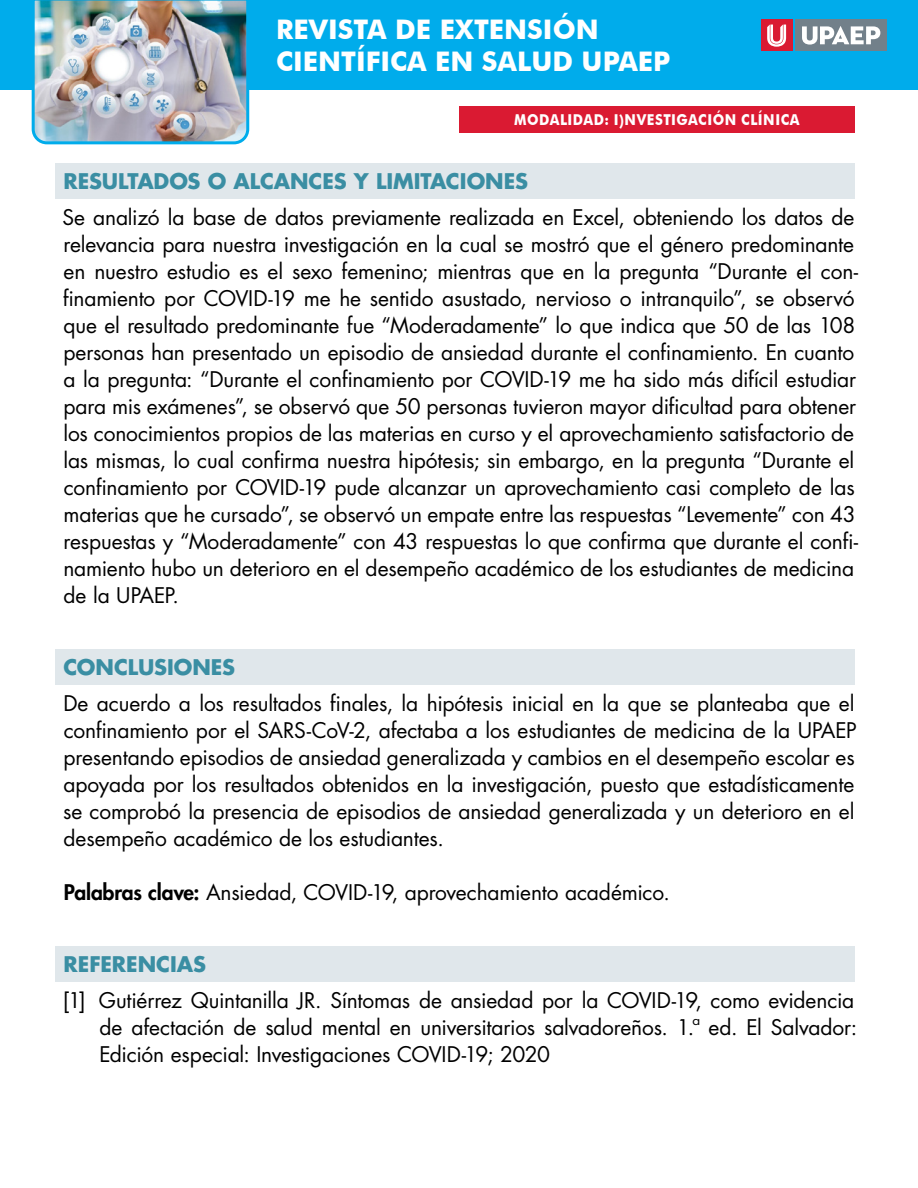
<style>
.page{position:relative;width:918px;height:1188px;background:#fff}
.page>*{position:absolute;margin:0;border:0;box-sizing:border-box;transform-origin:0 0}
.t1{font:700 27px/32.4px "Futura BT";color:#fff}
.cuerpo{font:21px/27px "Futura Std";letter-spacing:-.01em;color:#000}
.referencias{font:21px/27px "Futura Std";letter-spacing:-.01em;color:#000}
.apartado{font:700 21px "Futura Std";color:#3a8ea3}
.t2{font:700 15px "Futura BT";color:#fff;scale:.9 1}
.s1{font-weight:800}
</style>
<div class="page">
<div style="left:0;top:0;width:918px;height:90px;background:#00aceb"></div>
<img style="left:31px;top:0;width:219px;height:145px">
<div style="left:796px;top:20px;width:91px;height:31px;background:#72808a"></div>
<svg style="left:802px;top:26px;width:78px;height:19px"></svg>
<div style="left:761px;top:20px;width:31px;height:31px;background:#da1a32"></div>
<svg style="left:767px;top:25px;width:19px;height:22px"></svg>
<div style="left:459px;top:106px;width:396px;height:27px;background:#da1a32"></div>
<div style="left:56px;top:163px;width:799px;height:36px;background:#e0e7eb"></div>
<div style="left:56px;top:649px;width:799px;height:36px;background:#e0e7eb"></div>
<div style="left:56px;top:946px;width:799px;height:36px;background:#e0e7eb"></div>
<p class="t1" style="left:276px;top:13px;width:396px">REVISTA DE EXTENSIÓN<br>CIENTÍFICA EN SALUD UPAEP</p>
<p class="t2" style="left:514px;top:111px;width:26px">MODALIDAD</p>
<p class="t2" style="left:605px;top:111px;width:34px">: I)NVESTIGACIÓN</p>
<p class="t2" style="left:741px;top:111px;width:21px">CLÍNICA</p>
<p class="apartado" style="left:64px;top:167px;width:466px">RESULTADOS O ALCANCES Y LIMITACIONES</p>
<p class="cuerpo" style="left:63px;top:204px;width:797px">Se analizó la base de datos previamente realizada en Excel, obteniendo los datos de relevancia para nuestra investigación en la cual se mostró que el género predominante en nuestro estudio es el sexo femenino; mientras que en la pregunta “Durante el con&shy;finamiento por COVID-19 me he sentido asustado, nervioso o intranquilo”, se observó que el resultado predominante fue “Moderadamente” lo que indica que 50 de las 108 personas han presentado un episodio de ansiedad durante el confinamiento. En cuanto a la pregunta: “Durante el confinamiento por COVID-19 me ha sido más difícil estudiar para mis exámenes”, se observó que 50 personas tuvieron mayor dificultad para obtener los conocimientos propios de las materias en curso y el aprovechamiento satisfactorio de las mismas, lo cual confirma nuestra hipótesis; sin embargo, en la pregunta “Durante el confinamiento por COVID-19 pude alcanzar un aprovechamiento casi completo de las materias que he cursado”, se observó un empate entre las respuestas “Levemente” con 43 respuestas y “Moderadamente” con 43 respuestas lo que confirma que durante el confi&shy;namiento hubo un deterioro en el desempeño académico de los estudiantes de medicina de la UPAEP.</p>
<p class="apartado" style="left:63px;top:653px;width:173px">CONCLUSIONES</p>
<p class="cuerpo" style="left:63px;top:690px;width:795px">De acuerdo a los resultados finales, la hipótesis inicial en la que se planteaba que el confinamiento por el SARS-CoV-2, afectaba a los estudiantes de medicina de la UPAEP presentando episodios de ansiedad generalizada y cambios en el desempeño escolar es apoyada por los resultados obtenidos en la investigación, puesto que estadísticamente se comprobó la presencia de episodios de ansiedad generalizada y un deterioro en el desempeño académico de los estudiantes.</p>
<p class="cuerpo" style="left:64px;top:879px;width:608px"><span class="s1">Palabras clave:</span> Ansiedad, COVID-19, aprovechamiento académico.</p>
<p class="apartado" style="left:64px;top:950px;width:144px">REFERENCIAS</p>
<p class="referencias" style="left:99px;top:987px;width:759px;text-indent:-37px">[1] Gutiérrez Quintanilla JR. Síntomas de ansiedad por la COVID-19, como evidencia de afectación de salud mental en universitarios salvadoreños. 1.ª ed. El Salvador:<br>Edición especial: Investigaciones COVID-19; 2020</p>
</div>
